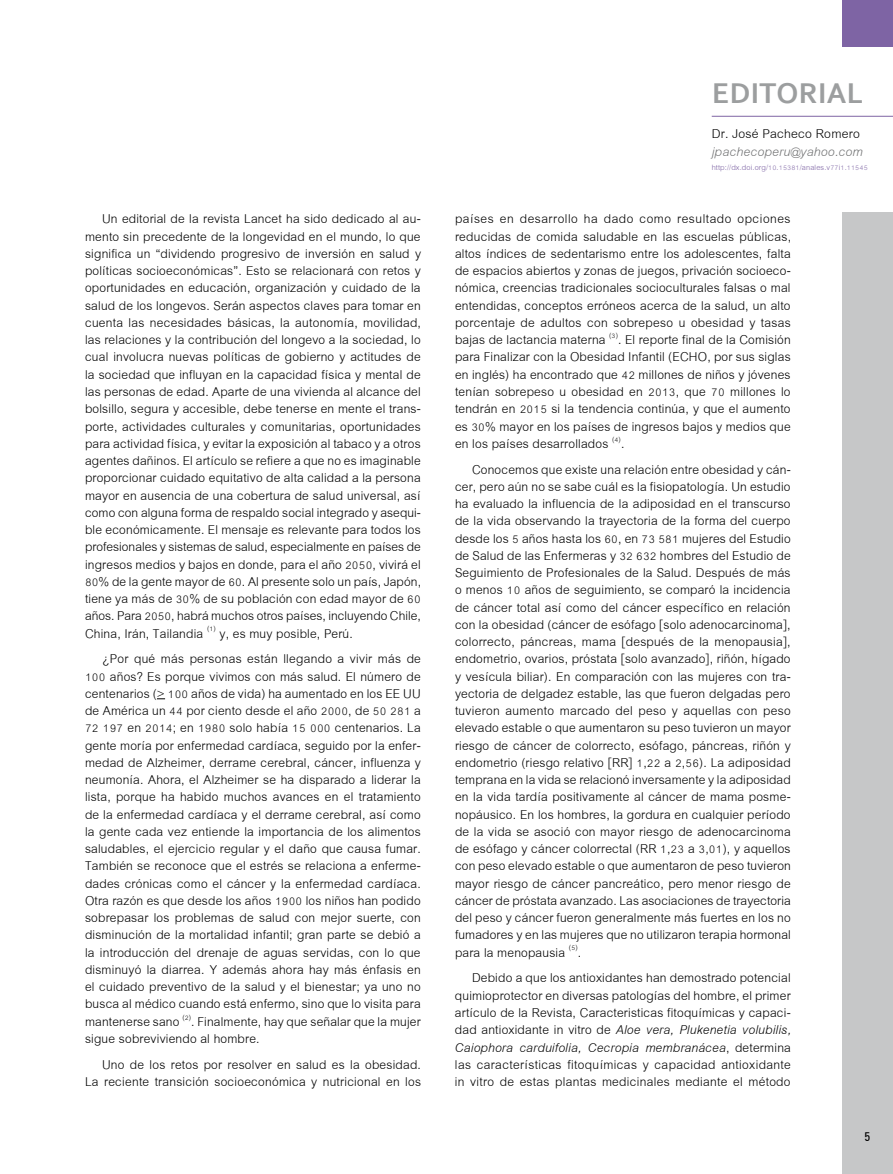
<style>
.page{position:relative;width:893px;height:1174px;background:#fff}
.page>*{position:absolute;margin:0;border:0;box-sizing:border-box;transform-origin:0 0}
.t1{font:700 30px "Corbel";letter-spacing:.015em;color:#9c9e9f}
.t2{font:18.75px/17.2px "Cordia UPC";letter-spacing:.01em;color:#000;text-align:justify}
.t3{font:italic 18.75px "Cordia UPC";letter-spacing:.01em;color:#707172}
.t4{font:condensed 12.45px "Zurich BT";color:#000}
.t5{font:11.25px "Cordia UPC";letter-spacing:.01em;color:#7e64a4}
.s1{font-style:italic}
</style>
<div class="page">
<div style="left:842px;top:0;width:51px;height:47px;background:#7e64a4"></div>
<div style="left:842px;top:213px;width:51px;height:961px;background:#c6c7c8"></div>
<hr style="left:712px;top:116px;width:181px;height:1px;background:#7e64a4">
<p class="t2" style="left:85px;top:211px;width:337px;text-indent:17px">Un editorial de la revista Lancet ha sido dedicado al au&shy;mento sin precedente de la longevidad en el mundo, lo que significa un “dividendo progresivo de inversión en salud y políticas socioeconómicas”. Esto se relacionará con retos y oportunidades en educación, organización y cuidado de la salud de los longevos. Serán aspectos claves para tomar en cuenta las necesidades básicas, la autonomía, movilidad, las relaciones y la contribución del longevo a la sociedad, lo cual involucra nuevas políticas de gobierno y actitudes de la sociedad que influyan en la capacidad física y mental de las personas de edad. Aparte de una vivienda al alcance del bolsillo, segura y accesible, debe tenerse en mente el trans&shy;porte, actividades culturales y comunitarias, oportunidades para actividad física, y evitar la exposición al tabaco y a otros agentes dañinos. El artículo se refiere a que no es imaginable proporcionar cuidado equitativo de alta calidad a la persona mayor en ausencia de una cobertura de salud universal, así como con alguna forma de respaldo social integrado y asequi&shy;ble económicamente. El mensaje es relevante para todos los profesionales y sistemas de salud, especialmente en países de ingresos medios y bajos en donde, para el año 2050, vivirá el 80% de la gente mayor de 60. Al presente solo un país, Japón, tiene ya más de 30% de su población con edad mayor de 60 años. Para 2050, habrá muchos otros países, incluyendo Chile, China, Irán, Tailandia <sup>(1)</sup> y, es muy posible, Perú.</p>
<p class="t2" style="left:85px;top:651px;width:337px;text-indent:17px">¿Por qué más personas están llegando a vivir más de 100 años? Es porque vivimos con más salud. El número de centenarios (&gt; 100 años de vida) ha aumentado en los EE UU de América un 44 por ciento desde el año 2000, de 50 281 a 72 197 en 2014; en 1980 solo había 15 000 centenarios. La gente moría por enfermedad cardíaca, seguido por la enfer&shy;medad de Alzheimer, derrame cerebral, cáncer, influenza y neumonía. Ahora, el Alzheimer se ha disparado a liderar la lista, porque ha habido muchos avances en el tratamiento de la enfermedad cardíaca y el derrame cerebral, así como la gente cada vez entiende la importancia de los alimentos saludables, el ejercicio regular y el daño que causa fumar.<br>También se reconoce que el estrés se relaciona a enferme&shy;dades crónicas como el cáncer y la enfermedad cardíaca.<br>Otra razón es que desde los años 1900 los niños han podido sobrepasar los problemas de salud con mejor suerte, con disminución de la mortalidad infantil; gran parte se debió a la introducción del drenaje de aguas servidas, con lo que disminuyó la diarrea. Y además ahora hay más énfasis en el cuidado preventivo de la salud y el bienestar; ya uno no busca al médico cuando está enfermo, sino que lo visita para mantenerse sano <sup>(2)</sup>. Finalmente, hay que señalar que la mujer sigue sobreviviendo al hombre.</p>
<p class="t2" style="left:85px;top:1056px;width:337px;text-align:right">Uno de los retos por resolver en salud es la obesidad.<br>La reciente transición socioeconómica y nutricional en los</p>
<h1 class="t1" style="left:712px;top:75px;width:152px">EDITORIAL</h1>
<p class="t2" style="left:712px;top:126px;width:150px">Dr. José Pacheco Romero</p>
<p class="t3" style="left:712px;top:139px;width:152px">jpachecoperu@yahoo.com</p>
<p class="t5" style="left:712px;top:160px;width:158px">http://dx.doi.org/10.15381/anales.v77i1.11545</p>
<p class="t2" style="left:455px;top:211px;width:338px">países en desarrollo ha dado como resultado opciones reducidas de comida saludable en las escuelas públicas, altos índices de sedentarismo entre los adolescentes, falta de espacios abiertos y zonas de juegos, privación socioeco&shy;nómica, creencias tradicionales socioculturales falsas o mal entendidas, conceptos erróneos acerca de la salud, un alto porcentaje de adultos con sobrepeso u obesidad y tasas bajas de lactancia materna <sup>(3)</sup>. El reporte final de la Comisión para Finalizar con la Obesidad Infantil (ECHO, por sus siglas en inglés) ha encontrado que 42 millones de niños y jóvenes tenían sobrepeso u obesidad en 2013, que 70 millones lo tendrán en 2015 si la tendencia continúa, y que el aumento es 30% mayor en los países de ingresos bajos y medios que en los países desarrollados <sup>(4)</sup>.</p>
<p class="t2" style="left:455px;top:461px;width:337px;text-indent:17px">Conocemos que existe una relación entre obesidad y cán&shy;cer, pero aún no se sabe cuál es la fisiopatología. Un estudio ha evaluado la influencia de la adiposidad en el transcurso de la vida observando la trayectoria de la forma del cuerpo desde los 5 años hasta los 60, en 73 581 mujeres del Estudio de Salud de las Enfermeras y 32 632 hombres del Estudio de Seguimiento de Profesionales de la Salud. Después de más o menos 10 años de seguimiento, se comparó la incidencia de cáncer total así como del cáncer específico en relación con la obesidad (cáncer de esófago [solo adenocarcinoma], colorrecto, páncreas, mama [después de la menopausia], endometrio, ovarios, próstata [solo avanzado], riñón, hígado y vesícula biliar). En comparación con las mujeres con tra&shy;yectoria de delgadez estable, las que fueron delgadas pero tuvieron aumento marcado del peso y aquellas con peso elevado estable o que aumentaron su peso tuvieron un mayor riesgo de cáncer de colorrecto, esófago, páncreas, riñón y endometrio (riesgo relativo [RR] 1,22 a 2,56). La adiposidad temprana en la vida se relacionó inversamente y la adiposidad en la vida tardía positivamente al cáncer de mama posme&shy;nopáusico. En los hombres, la gordura en cualquier período de la vida se asoció con mayor riesgo de adenocarcinoma de esófago y cáncer colorrectal (RR 1,23 a 3,01), y aquellos con peso elevado estable o que aumentaron de peso tuvieron mayor riesgo de cáncer pancreático, pero menor riesgo de cáncer de próstata avanzado. Las asociaciones de trayectoria del peso y cáncer fueron generalmente más fuertes en los no fumadores y en las mujeres que no utilizaron terapia hormonal para la menopausia <sup>(5)</sup>.</p>
<p class="t2" style="left:455px;top:970px;width:337px;text-indent:17px">Debido a que los antioxidantes han demostrado potencial quimioprotector en diversas patologías del hombre, el primer artículo de la Revista, Caracteristicas fitoquímicas y capaci&shy;dad antioxidante in vitro de <span class="s1">Aloe vera, Plukenetia volubilis, Caiophora carduifolia, Cecropia membranácea</span>, determina las características fitoquímicas y capacidad antioxidante in vitro de estas plantas medicinales mediante el método</p>
<p class="t4" style="left:864px;top:1128px;width:7px">5</p>
</div>
